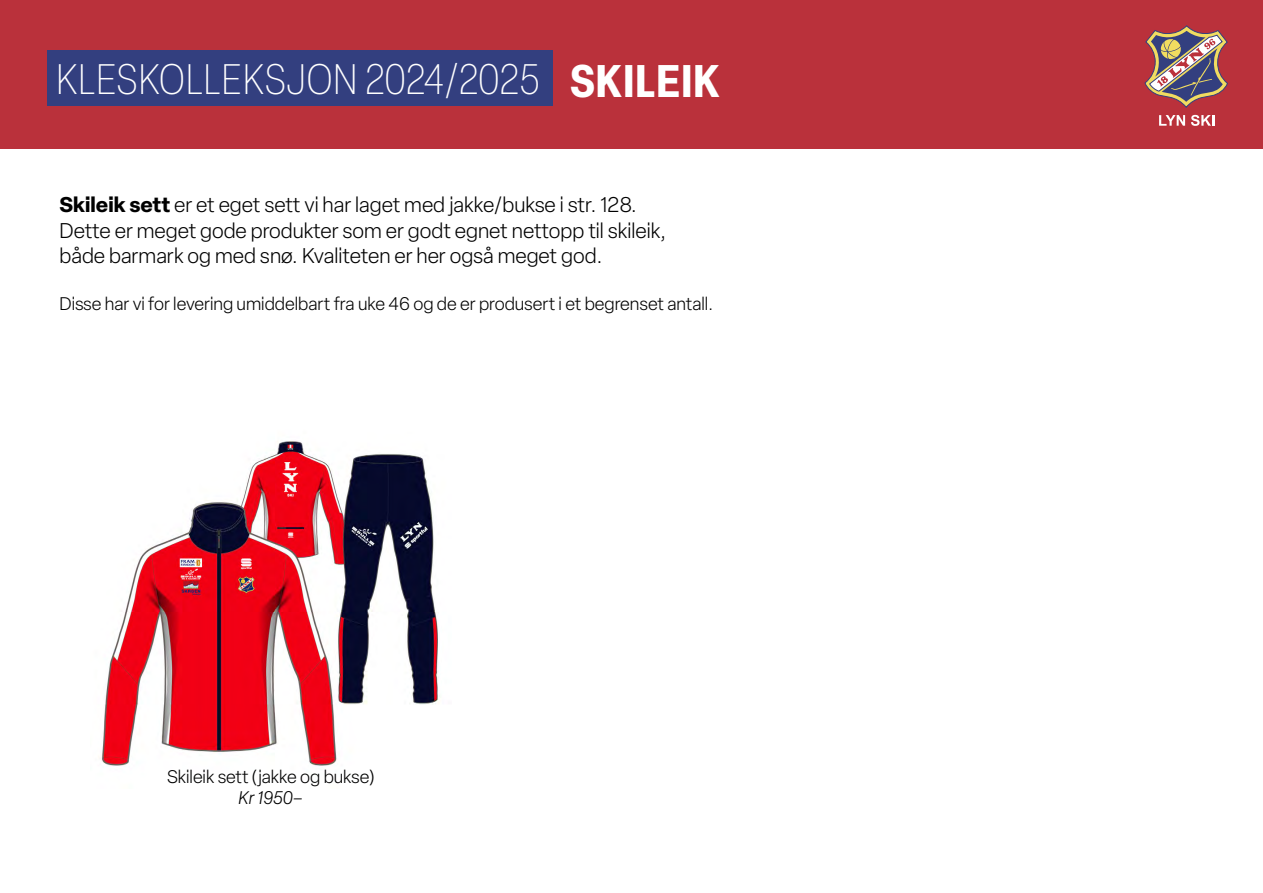
<style>
.page{position:relative;width:1263px;height:893px;background:#fff}
.page>*{position:absolute;margin:0;border:0;box-sizing:border-box;transform-origin:0 0}
.t1{font:200 condensed 42px "Elza";letter-spacing:.015em;color:#fff}
.t2{font:300 21px/25.2px "Elza";color:#000}
.t3{font:300 18px "Elza";color:#000}
.t4{font:italic 300 18px "Elza";letter-spacing:-.005em;color:#000}
.s1{font-weight:700;font-size:45px}
.s2{font-weight:700}
</style>
<div class="page">
<div style="left:0;top:0;width:1263px;height:149px;background:#ba313b"></div>
<div style="left:47px;top:51px;width:505px;height:55px;background:#333f7f"></div>
<svg style="left:1144px;top:25px;width:84px;height:83px"></svg>
<svg style="left:1159px;top:115px;width:26px;height:11px"></svg>
<svg style="left:1191px;top:115px;width:23px;height:11px"></svg>
<img style="left:101px;top:441px;width:339px;height:325px">
<h1 class="t1" style="left:56px;top:53px;width:665px">KLESKOLLEKSJON 2024/2025 <span class="s1">SKILEIK</span></h1>
<p class="t2" style="left:60px;top:192px;width:608px"><span class="s2">Skileik sett</span> er et eget sett vi har laget med jakke/bukse i str. 128.<br>Dette er meget gode produkter som er godt egnet nettopp til skileik, både barmark og med snø. Kvaliteten er her også meget god.</p>
<p class="t3" style="left:60px;top:292px;width:655px">Disse har vi for levering umiddelbart fra uke 46 og de er produsert i et begrenset antall.</p>
<p class="t3" style="left:167px;top:765px;width:209px">Skileik sett (jakke og bukse)</p>
<p class="t4" style="left:239px;top:786px;width:66px">Kr 1950–</p>
</div>
